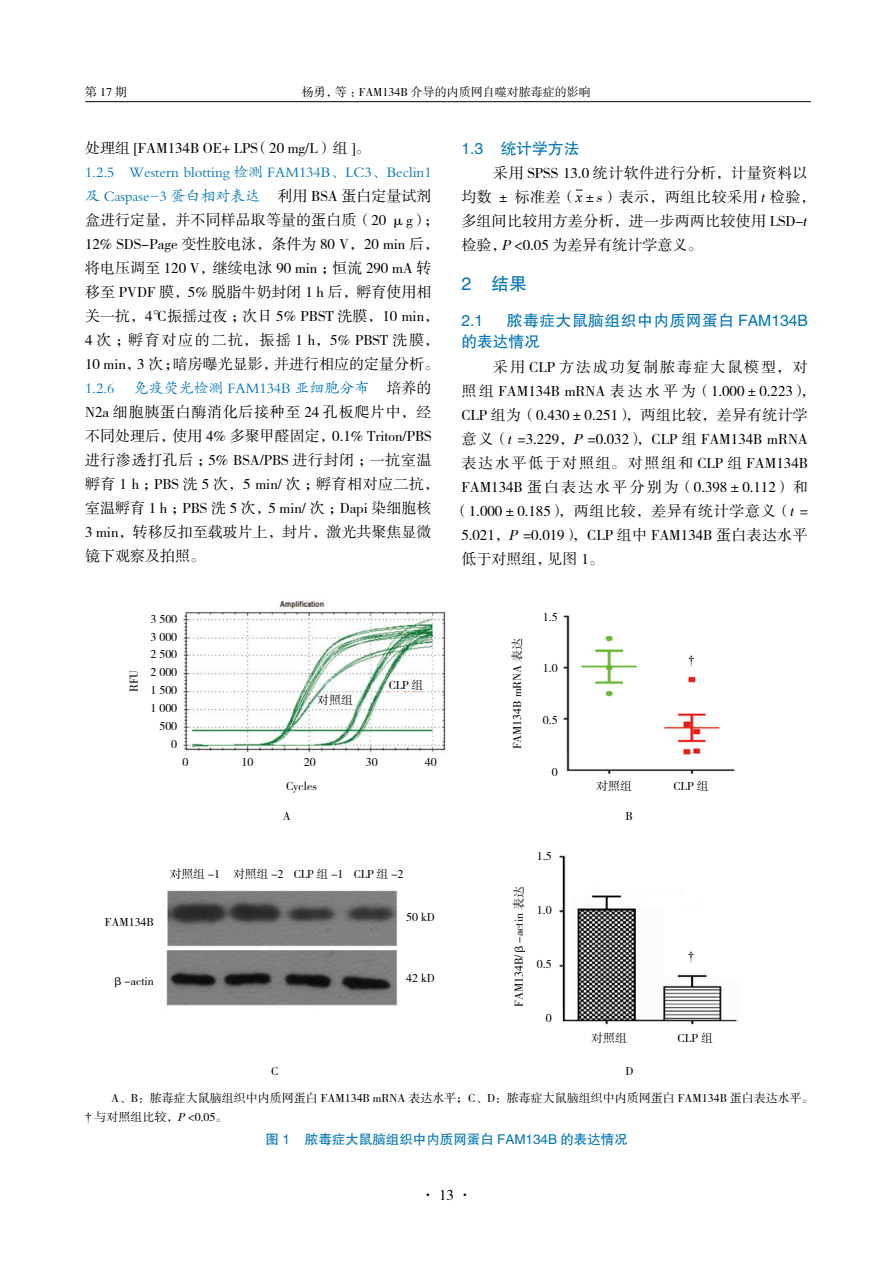
<style>
.page{position:relative;width:893px;height:1263px;background:#fff}
.page>*{position:absolute;margin:0;border:0;box-sizing:border-box;transform-origin:0 0}
.t1{font:18px "FZHTK GBK1 0";color:#0075b9}
.t2{font:15.75px/21px "FZHTK GBK1 0";letter-spacing:.03em;color:#0075b9}
.t3{font:15.75px "FZHTK GBK1 0";color:#0075b9}
.t4{font:15px/24px "FZSSK GBK1 0";color:#000}
.t5{font:15px/24px "FZKTK GBK1 0";color:#0075b9}
.t6{font:15px "FZSSK GBK1 0";letter-spacing:.12em;color:#000}
.t7{font:15px "FZSSK GBK1 0";letter-spacing:.04em;color:#000}
.t8{font:13.5px "FZHTK GBK1 0";color:#0075b9}
.t9{font:12px/17.9px "FZSSK GBK1 0";color:#000}
.t10{font:12px "FZSSK GBK1 0";letter-spacing:-.025em;color:#000}
.t11{font:12px "Times New Roman";color:#000}
.s1{font-family:"FZSSK GBK1 0";color:#000}
.s2{font-family:"Times New Roman";font-style:italic}
.s3{font-style:italic}
.s4{font-family:"Times New Roman"}
</style>
<div class="page">
<hr style="left:85px;top:101px;width:726px;height:1px;background:#000">
<img style="left:183px;top:599px;width:263px;height:154px">
<img style="left:563px;top:615px;width:172px;height:160px">
<img style="left:166px;top:890px;width:232px;height:116px">
<img style="left:559px;top:855px;width:178px;height:170px">
<p class="t9" style="left:85px;top:83px;width:43px">第 17 期</p>
<p class="t9" style="left:302px;top:83px;width:291px">杨勇，等：FAM134B 介导的内质网自噬对脓毒症的影响</p>
<p class="t4" style="left:85px;top:137px;width:287px">处理组 [FAM134B OE+ LPS（20 mg/L）组 ]。</p>
<p class="t5" style="left:85px;top:160px;width:348px">1.2.5 Western blotting 检测 FAM134B、LC3、Beclin1及 Caspase-3 蛋白相对表达 <span class="s1">利用 BSA 蛋白定量试剂</span></p>
<p class="t4" style="left:85px;top:209px;width:356px">盒进行定量，并不同样品取等量的蛋白质（20 μg）；<br>12% SDS-Page 变性胶电泳，条件为 80 V，20 min 后，将电压调至 120 V，继续电泳 90 min ；恒流 290 mA 转移至 PVDF 膜，5% 脱脂牛奶封闭 1 h 后，孵育使用相关一抗，4℃振摇过夜；次日 5% PBST 洗膜，10 min，<br>4 次；孵育对应的二抗，振摇 1 h，5% PBST 洗膜，<br>10 min，3 次；暗房曝光显影，并进行相应的定量分析。</p>
<p class="t5" style="left:85px;top:376px;width:31px">1.2.6</p>
<p class="t5" style="left:134px;top:376px;width:299px">免疫荧光检测 FAM134B 亚细胞分布 <span class="s1">培养的</span></p>
<p class="t4" style="left:85px;top:401px;width:356px">N2a 细胞胰蛋白酶消化后接种至 24 孔板爬片中，经不同处理后，使用 4% 多聚甲醛固定，0.1% Triton/PBS进行渗透打孔后；5% BSA/PBS 进行封闭；一抗室温孵育 1 h ；PBS 洗 5 次，5 min/ 次；孵育相对应二抗，室温孵育 1 h ；PBS 洗 5 次，5 min/ 次；Dapi 染细胞核<br>3 min，转移反扣至载玻片上，封片，激光共聚焦显微镜下观察及拍照。</p>
<p class="t9" style="left:125px;top:692px;width:24px;rotate:-90deg">RFU</p>
<p class="t9" style="left:150px;top:610px;width:28px;text-align:right">3 500<br>3 000<br>2 500<br>2 000<br>1 500<br>1 000<br>500<br>0</p>
<p class="t9" style="left:317px;top:692px;width:37px">对照组</p>
<p class="t9" style="left:389px;top:677px;width:36px">CLP 组</p>
<p class="t9" style="left:183px;top:754px;width:7px">0</p>
<p class="t9" style="left:242px;top:754px;width:13px">10</p>
<p class="t9" style="left:304px;top:754px;width:13px">20</p>
<p class="t9" style="left:366px;top:754px;width:13px">30</p>
<p class="t9" style="left:425px;top:754px;width:13px">40</p>
<p class="t9" style="left:286px;top:778px;width:33px">Cycles</p>
<p class="t3" style="left:461px;top:140px;width:120px">1.3 统计学方法</p>
<p class="t4" style="left:461px;top:162px;width:356px;text-indent:32px">采用 SPSS 13.0 统计软件进行分析，计量资料以均数 ± 标准差（<span class="s2">x</span>±<span class="s3">s</span>）表示，两组比较采用 <span class="s3">t</span>检验，多组间比较用方差分析，进一步两两比较使用 LSD-<span class="s3">t</span>检验，<span class="s3">P</span>&lt;0.05 为差异有统计学意义。</p>
<p class="t1" style="left:461px;top:274px;width:67px">2 结果</p>
<p class="t3" style="left:461px;top:312px;width:23px">2.1</p>
<p class="t2" style="left:461px;top:310px;width:348px;text-indent:46px">脓毒症大鼠脑组织中内质网蛋白 FAM134B的表达情况</p>
<p class="t6" style="left:493px;top:359px;width:316px">采用 CLP 方法成功复制脓毒症大鼠模型，对</p>
<p class="t4" style="left:461px;top:379px;width:356px">照组 FAM134B mRNA 表达水平为（1.000±0.223），</p>
<p class="t4" style="left:461px;top:403px;width:348px">CLP 组为（0.430±0.251），两组比较，差异有统计学</p>
<p class="t4" style="left:461px;top:427px;width:348px">意义（<span class="s3">t</span> =3.229，<span class="s3">P</span> =0.032），CLP 组 FAM134B mRNA</p>
<p class="t6" style="left:461px;top:455px;width:348px">表达水平低于对照组。对照组和 CLP 组 FAM134B</p>
<p class="t4" style="left:461px;top:475px;width:348px">FAM134B 蛋白表达水平分别为（0.398±0.112）和</p>
<p class="t7" style="left:454px;top:503px;width:356px">（1.000±0.185），两组比较，差异有统计学意义（<span class="s3">t</span> =</p>
<p class="t4" style="left:461px;top:523px;width:348px">5.021，<span class="s3">P</span> =0.019），CLP 组中 FAM134B 蛋白表达水平</p>
<p class="t4" style="left:461px;top:547px;width:144px">低于对照组，见图 1。</p>
<p class="t9" style="left:509px;top:749px;width:113px;rotate:-90deg">FAM134B mRNA 表达</p>
<p class="t9" style="left:543px;top:608px;width:16px">1.5</p>
<p class="t9" style="left:543px;top:660px;width:16px">1.0</p>
<p class="t9" style="left:543px;top:712px;width:16px">0.5</p>
<p class="t9" style="left:552px;top:763px;width:7px">0</p>
<p class="t11" style="left:688px;top:652px;width:7px">†</p>
<p class="t9" style="left:596px;top:778px;width:37px">对照组</p>
<p class="t9" style="left:673px;top:778px;width:37px">CLP 组</p>
<p class="t9" style="left:283px;top:807px;width:9px">A</p>
<p class="t9" style="left:625px;top:807px;width:9px">B</p>
<p class="t9" style="left:105px;top:913px;width:51px">FAM134B</p>
<p class="t9" style="left:112px;top:972px;width:43px">β-actin</p>
<p class="t10" style="left:170px;top:867px;width:235px">对照组 -1 对照组 -2 CLP 组 -1 CLP 组 -2</p>
<p class="t9" style="left:406px;top:909px;width:30px">50 kD</p>
<p class="t9" style="left:406px;top:969px;width:30px">42 kD</p>
<p class="t9" style="left:510px;top:1007px;width:123px;rotate:-90deg">FAM134B/β-actin 表达</p>
<p class="t9" style="left:537px;top:847px;width:16px">1.5</p>
<p class="t9" style="left:537px;top:901px;width:16px">1.0</p>
<p class="t9" style="left:537px;top:955px;width:16px">0.5</p>
<p class="t9" style="left:546px;top:1009px;width:7px">0</p>
<p class="t11" style="left:688px;top:948px;width:7px">†</p>
<p class="t9" style="left:591px;top:1029px;width:37px">对照组</p>
<p class="t9" style="left:677px;top:1029px;width:37px">CLP 组</p>
<p class="t9" style="left:271px;top:1063px;width:9px">C</p>
<p class="t9" style="left:626px;top:1063px;width:9px">D</p>
<p class="t9" style="left:86px;top:1088px;width:730px;line-height:19.5px;text-indent:26px">A、B：脓毒症大鼠脑组织中内质网蛋白 FAM134B mRNA 表达水平；C、D：脓毒症大鼠脑组织中内质网蛋白 FAM134B 蛋白表达水平。<span class="s4">†</span> 与对照组比较，<span class="s3">P</span>&lt;0.05。</p>
<p class="t8" style="left:266px;top:1132px;width:364px">图 1 脓毒症大鼠脑组织中内质网蛋白 FAM134B 的表达情况</p>
<p class="t4" style="left:420px;top:1183px;width:54px">· 13 ·</p>
</div>
